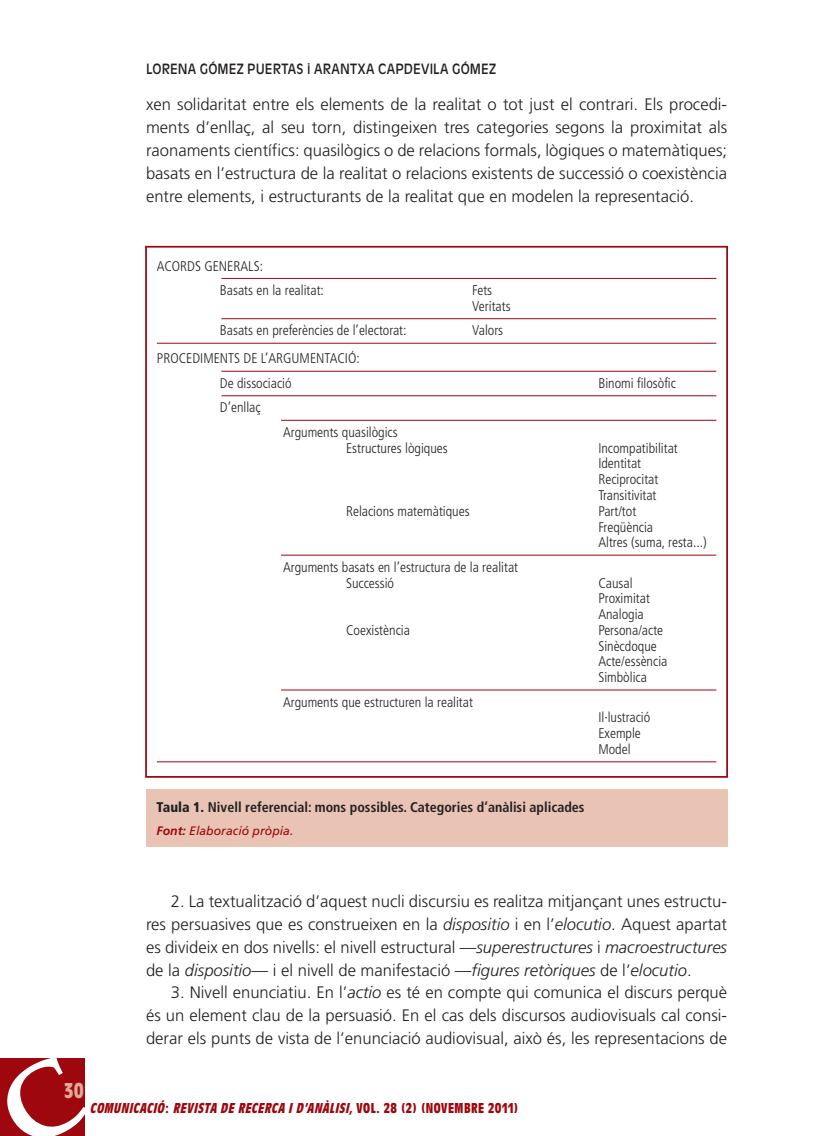
<style>
.page{position:relative;width:813px;height:1136px;background:#fff}
.page>*{position:absolute;margin:0;border:0;box-sizing:border-box;transform-origin:0 0}
.t1{font:700 condensed 21px "Antique Olive";color:#dea995}
._0_Text{font:300 16.62px/22.8px "Frutiger";color:#231f20;text-align:justify}
.Taula_Text{font:300 condensed 14px/15.8px "Frutiger";color:#231f20}
._0_Figura_Gràfics{font:700 condensed 14px "Frutiger";color:#231f20}
.t2{font:italic 700 condensed 14px "Antique Olive";color:#9d070d}
.t3{font:14px "Antique Olive";letter-spacing:.015em;color:#231f20;scale:.9 1}
._0_Font_Gràfics{font:italic 12.25px "Frutiger";color:#9d070d}
.s1{font-weight:900}
.s2{font-weight:700}
.s3{font-style:italic}
.s4{font-style:normal}
</style>
<div class="page">
<div style="left:146px;top:789px;width:580px;height:58px;background:#e9c3b3"></div>
<hr style="left:221px;top:278px;width:494px;height:1px;background:#9d070d">
<hr style="left:221px;top:318px;width:494px;height:1px;background:#9d070d">
<hr style="left:157px;top:343px;width:558px;height:1px;background:#9d070d">
<hr style="left:221px;top:371px;width:494px;height:1px;background:#9d070d">
<hr style="left:221px;top:395px;width:494px;height:1px;background:#9d070d">
<hr style="left:281px;top:420px;width:434px;height:1px;background:#9d070d">
<hr style="left:281px;top:554px;width:434px;height:1px;background:#9d070d">
<hr style="left:281px;top:689px;width:434px;height:1px;background:#9d070d">
<hr style="left:157px;top:761px;width:558px;height:1px;background:#9d070d">
<div style="left:145px;top:246px;width:582px;height:531px;border:2px solid #9d070d"></div>
<div style="left:0;top:1058px;width:85px;height:78px;background:#9d070d"></div>
<p class="t3" style="left:146px;top:60px;width:390px">LORENA GÓMEZ PUERTAS i ARANTXA CAPDEVILA GÓMEZ</p>
<p class="_0_Text" style="left:146px;top:93px;width:582px">xen solidaritat entre els elements de la realitat o tot just el contrari. Els procedi&shy;ments d’enllaç, al seu torn, distingeixen tres categories segons la proximitat als raonaments científics: quasilògics o de relacions formals, lògiques o matemàtiques; basats en l’estructura de la realitat o relacions existents de successió o coexistència entre elements, i estructurants de la realitat que en modelen la representació.</p>
<p class="Taula_Text" style="left:157px;top:258px;width:108px">ACORDS GENERALS:</p>
<p class="Taula_Text" style="left:220px;top:282px;width:105px">Basats en la realitat:</p>
<p class="Taula_Text" style="left:472px;top:282px;width:40px">Fets<br>Veritats</p>
<p class="Taula_Text" style="left:220px;top:323px;width:188px">Basats en preferències de l’electorat:</p>
<p class="Taula_Text" style="left:472px;top:323px;width:32px">Valors</p>
<p class="Taula_Text" style="left:157px;top:351px;width:204px">PROCEDIMENTS DE L’ARGUMENTACIÓ:</p>
<p class="Taula_Text" style="left:220px;top:375px;width:73px">De dissociació</p>
<p class="Taula_Text" style="left:598px;top:375px;width:79px">Binomi filosòfic</p>
<p class="Taula_Text" style="left:220px;top:400px;width:42px">D’enllaç</p>
<p class="Taula_Text" style="left:346px;top:424px;width:103px;text-indent:-63px">Arguments quasilògics<br>Estructures lògiques</p>
<p class="Taula_Text" style="left:598px;top:440px;width:81px">Incompatibilitat<br>Identitat<br>Reciprocitat<br>Transitivitat</p>
<p class="Taula_Text" style="left:346px;top:503px;width:125px">Relacions matemàtiques</p>
<p class="Taula_Text" style="left:598px;top:503px;width:110px">Part/tot<br>Freqüència<br>Altres (suma, resta...)</p>
<p class="Taula_Text" style="left:346px;top:559px;width:173px;text-indent:-63px">Arguments basats en l’estructura de la realitat<br>Successió</p>
<p class="Taula_Text" style="left:598px;top:575px;width:53px">Causal<br>Proximitat<br>Analogia</p>
<p class="Taula_Text" style="left:346px;top:622px;width:65px">Coexistència</p>
<p class="Taula_Text" style="left:598px;top:622px;width:70px">Persona/acte<br>Sinècdoque<br>Acte/essència<br>Simbòlica</p>
<p class="Taula_Text" style="left:283px;top:694px;width:191px">Arguments que estructuren la realitat</p>
<p class="Taula_Text" style="left:598px;top:709px;width:53px">Il·lustració<br>Exemple<br>Model</p>
<p class="_0_Figura_Gràfics" style="left:156px;top:798px;width:429px"><span class="s1">Taula 1.</span> Nivell referencial: mons possibles. Categories d’anàlisi aplicades</p>
<p class="_0_Font_Gràfics" style="left:156px;top:823px;width:138px"><span class="s2">Font:</span> Elaboració pròpia.</p>
<p class="t1" style="left:64px;top:1078px;width:21px">30</p>
<p class="_0_Text" style="left:146px;top:889px;width:582px;text-indent:25px">2. La textualització d’aquest nucli discursiu es realitza mitjançant unes estructu&shy;res persuasives que es construeixen en la <span class="s3">dispositio</span> i en l’<span class="s3">elocutio</span>. Aquest apartat es divideix en dos nivells: el nivell estructural —<span class="s3">superestructures</span> i <span class="s3">macroestructures </span>de la <span class="s3">dispositio</span>— i el nivell de manifestació —<span class="s3">figures retòriques</span> de l’<span class="s3">elocutio</span>.</p>
<p class="_0_Text" style="left:146px;top:980px;width:582px;text-indent:25px">3. Nivell enunciatiu. En l’<span class="s3">actio</span> es té en compte qui comunica el discurs perquè és un element clau de la persuasió. En el cas dels discursos audiovisuals cal consi&shy;derar els punts de vista de l’enunciació audiovisual, això és, les representacions de</p>
<p class="t2" style="left:90px;top:1099px;width:429px">COMUNICACIÓ<span class="s4">:</span> REVISTA DE RECERCA I D’ANÀLISI, <span class="s4">V O L . 2 8 ( 2 ) ( N O V E M B R E 2 0 1 1 )</span></p>
</div>
